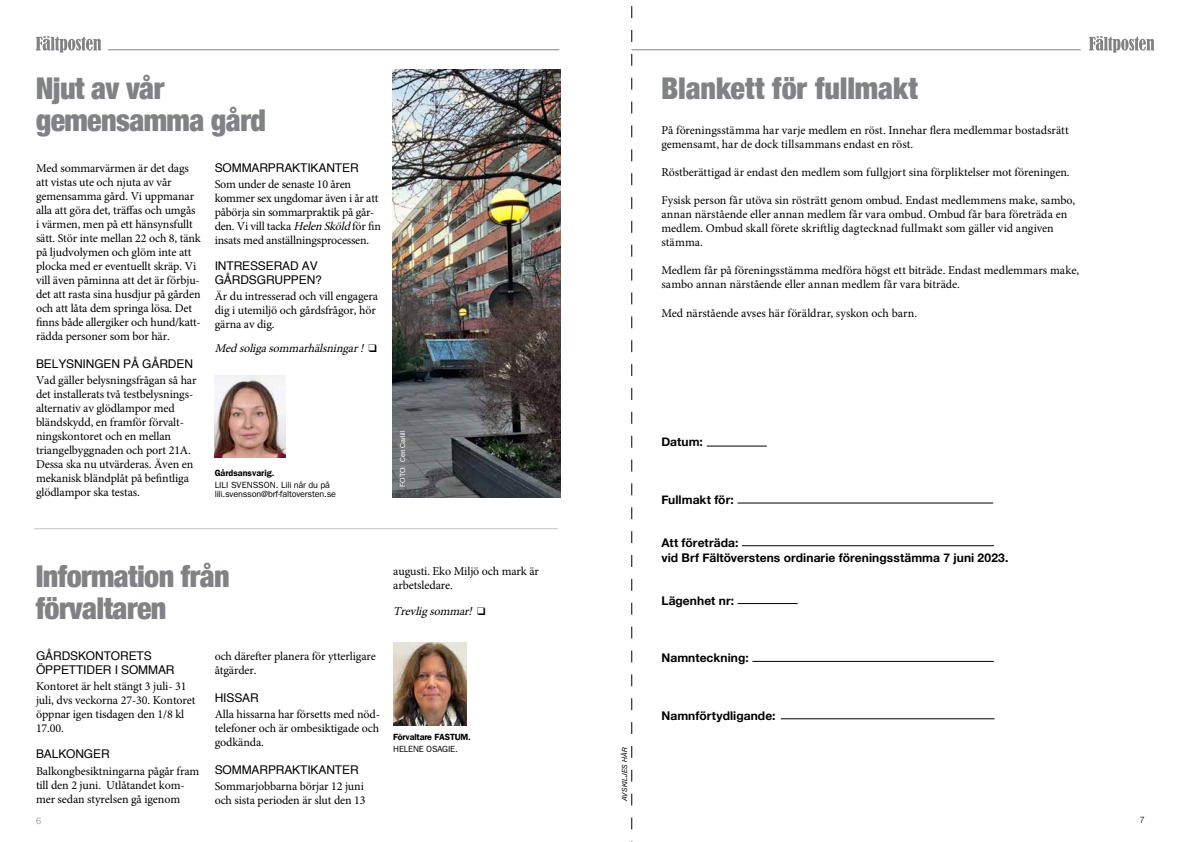
<style>
.page{position:relative;width:1191px;height:842px;background:#fff}
.page>*{position:absolute;margin:0;border:0;box-sizing:border-box;transform-origin:0 0}
.t1{font:900 condensed 30px/32px "Helvetica Neue";letter-spacing:-.02em;color:#808285}
.t2{font:12px/14px "Minion Pro";letter-spacing:-.01em;color:#000}
.t3{font:12px/14px "Helvetica";letter-spacing:-.01em;color:#000}
.t4{font:700 12px/14.4px "Helvetica Neue";letter-spacing:.005em;color:#000}
.t5{font:italic 12px "Minion Pro";color:#000}
.t6{font:9px/9px "ITC Franklin Gothic Std";letter-spacing:-.02em;color:#000}
.t7{font:600 9px "Franklin Gothic LT";letter-spacing:-.02em;color:#000}
.t8{font:600 9px "Franklin Gothic LT";color:#000}
.t9{font:300 9px "Helvetica Neue";color:#808285}
.t10{font:300 9px "Helvetica Neue";color:#000}
.t11{font:7px "Helvetica";letter-spacing:-.01em;color:#fff}
.t12{font:italic 7px "Helvetica Neue";letter-spacing:.015em;color:#000}
.s1{font-style:italic}
</style>
<div class="page">
<hr style="left:631px;top:50px;width:449px;height:1px;background:#808285">
<hr style="left:108px;top:50px;width:451px;height:1px;background:#808285">
<hr style="left:34px;top:528px;width:524px;height:1px;background:#808285">
<svg style="left:36px;top:36px;width:65px;height:17px"></svg>
<svg style="left:1089px;top:36px;width:65px;height:17px"></svg>
<svg style="left:631px;top:6px;width:1px;height:836px"></svg>
<hr style="left:737px;top:603px;width:60px;height:1px;background:#000">
<hr style="left:752px;top:661px;width:242px;height:1px;background:#000">
<hr style="left:780px;top:718px;width:214px;height:1px;background:#000">
<hr style="left:742px;top:545px;width:252px;height:1px;background:#000">
<hr style="left:737px;top:503px;width:256px;height:1px;background:#000">
<hr style="left:706px;top:446px;width:61px;height:1px;background:#000">
<img style="left:394px;top:643px;width:72px;height:83px">
<img style="left:215px;top:376px;width:71px;height:82px">
<img style="left:393px;top:70px;width:167px;height:428px">
<h1 class="t1" style="left:36px;top:71px;width:232px">Njut av vår gemensamma gård</h1>
<p class="t2" style="left:36px;top:161px;width:166px">Med sommarvärmen är det dags att vistas ute och njuta av vår gemensamma gård. Vi uppmanar alla att göra det, träffas och umgås i värmen, men på ett hänsynsfullt sätt. Stör inte mellan 22 och 8, tänk på ljudvolymen och glöm inte att plocka med er eventuellt skräp. Vi vill även påminna att det är förbju&shy;det att rasta sina husdjur på gården och att låta dem springa lösa. Det finns både allergiker och hund/katt&shy;rädda personer som bor här.</p>
<p class="t3" style="left:36px;top:357px;width:158px">BELYSNINGEN PÅ GÅRDEN</p>
<p class="t2" style="left:36px;top:373px;width:162px">Vad gäller belysningsfrågan så har det installerats två testbelysnings&shy;alternativ av glödlampor med bländskydd, en framför förvalt&shy;ningskontoret och en mellan triangelbyggnaden och port 21A.<br>Dessa ska nu utvärderas. Även en mekanisk bländplåt på befintliga glödlampor ska testas.</p>
<p class="t3" style="left:215px;top:161px;width:145px">SOMMARPRAKTIKANTER</p>
<p class="t2" style="left:215px;top:177px;width:168px">Som under de senaste 10 åren kommer sex ungdomar även i år att påbörja sin sommarpraktik på går&shy;den. Vi vill tacka <span class="s1">HelenSköld</span>för fin insats med anställningsprocessen.</p>
<p class="t3" style="left:215px;top:259px;width:109px">INTRESSERAD AV<br>GÅRDSGRUPPEN?</p>
<p class="t2" style="left:215px;top:289px;width:165px">Är du intresserad och vill engagera dig i utemiljö och gårdsfrågor, hör gärna av dig.</p>
<p class="t5" style="left:215px;top:340px;width:164px">Medsoligasommarhälsningar! ❑</p>
<p class="t8" style="left:215px;top:468px;width:61px">Gårdsansvarig.</p>
<p class="t6" style="left:215px;top:481px;width:123px">LILI SVENSSON. Lili når du på lili.svensson@brf-faltoversten.se</p>
<p class="t11" style="left:397px;top:487px;width:58px;rotate:-90deg">FOTO: Ceri Carlill</p>
<h1 class="t1" style="left:36px;top:558px;width:195px">Information från förvaltaren</h1>
<p class="t3" style="left:36px;top:649px;width:140px">GÅRDSKONTORETS<br>ÖPPETTIDER I SOMMAR</p>
<p class="t2" style="left:36px;top:679px;width:161px">Kontoret är helt stängt 3 juli- 31 juli, dvs veckorna 27-30. Kontoret öppnar igen tisdagen den 1/8 kl<br>17.00.</p>
<p class="t3" style="left:36px;top:747px;width:75px">BALKONGER</p>
<p class="t2" style="left:36px;top:764px;width:165px">Balkongbesiktningarna pågår fram till den 2 juni. Utlåtandet kom&shy;mer sedan styrelsen gå igenom</p>
<p class="t2" style="left:215px;top:649px;width:163px">och därefter planera för ytterligare åtgärder.</p>
<p class="t3" style="left:215px;top:691px;width:46px">HISSAR</p>
<p class="t2" style="left:215px;top:707px;width:167px;text-align:justify">Alla hissarna har försetts med nöd&shy;telefoner och är ombesiktigade och godkända.</p>
<p class="t3" style="left:215px;top:763px;width:145px">SOMMARPRAKTIKANTER</p>
<p class="t2" style="left:215px;top:779px;width:152px">Sommarjobbarna börjar 12 juni och sista perioden är slut den 13</p>
<p class="t2" style="left:393px;top:564px;width:147px">augusti. Eko Miljö och mark är arbetsledare.</p>
<p class="t5" style="left:393px;top:603px;width:94px">Trevligsommar! ❑</p>
<p class="t7" style="left:393px;top:731px;width:79px">Förvaltare FASTUM.</p>
<p class="t6" style="left:393px;top:744px;width:66px">HELENE OSAGIE.</p>
<h1 class="t1" style="left:661px;top:71px;width:258px">Blankett för fullmakt</h1>
<p class="t2" style="left:661px;top:123px;width:409px">På föreningsstämma har varje medlem en röst. Innehar flera medlemmar bostadsrätt gemensamt, har de dock tillsammans endast en röst.</p>
<p class="t2" style="left:661px;top:165px;width:410px">Röstberättigad är endast den medlem som fullgjort sina förpliktelser mot föreningen.</p>
<p class="t2" style="left:661px;top:193px;width:415px">Fysisk person får utöva sin rösträtt genom ombud. Endast medlemmens make, sambo, annan närstående eller annan medlem får vara ombud. Ombud får bara företräda en medlem. Ombud skall förete skriftlig dagtecknad fullmakt som gäller vid angiven stämma.</p>
<p class="t2" style="left:661px;top:263px;width:419px">Medlem får på föreningsstämma medföra högst ett biträde. Endast medlemmars make, sambo annan närstående eller annan medlem får vara biträde.</p>
<p class="t2" style="left:661px;top:306px;width:257px">Med närstående avses här föräldrar, syskon och barn.</p>
<p class="t12" style="left:619px;top:801px;width:55px;rotate:-90deg">AVSKILJES HÄR</p>
<p class="t4" style="left:661px;top:435px;width:43px">Datum:</p>
<p class="t4" style="left:661px;top:493px;width:74px">Fullmakt för:</p>
<p class="t4" style="left:661px;top:536px;width:348px">Att företräda:<br>vid Brf Fältöverstens ordinarie föreningsstämma 7 juni 2023.</p>
<p class="t4" style="left:661px;top:593px;width:74px">Lägenhet nr:</p>
<p class="t4" style="left:661px;top:651px;width:89px">Namnteckning:</p>
<p class="t4" style="left:661px;top:709px;width:116px">Namnförtydligande:</p>
<p class="t9" style="left:36px;top:813px;width:7px">6</p>
<p class="t10" style="left:1140px;top:812px;width:7px">7</p>
</div>
